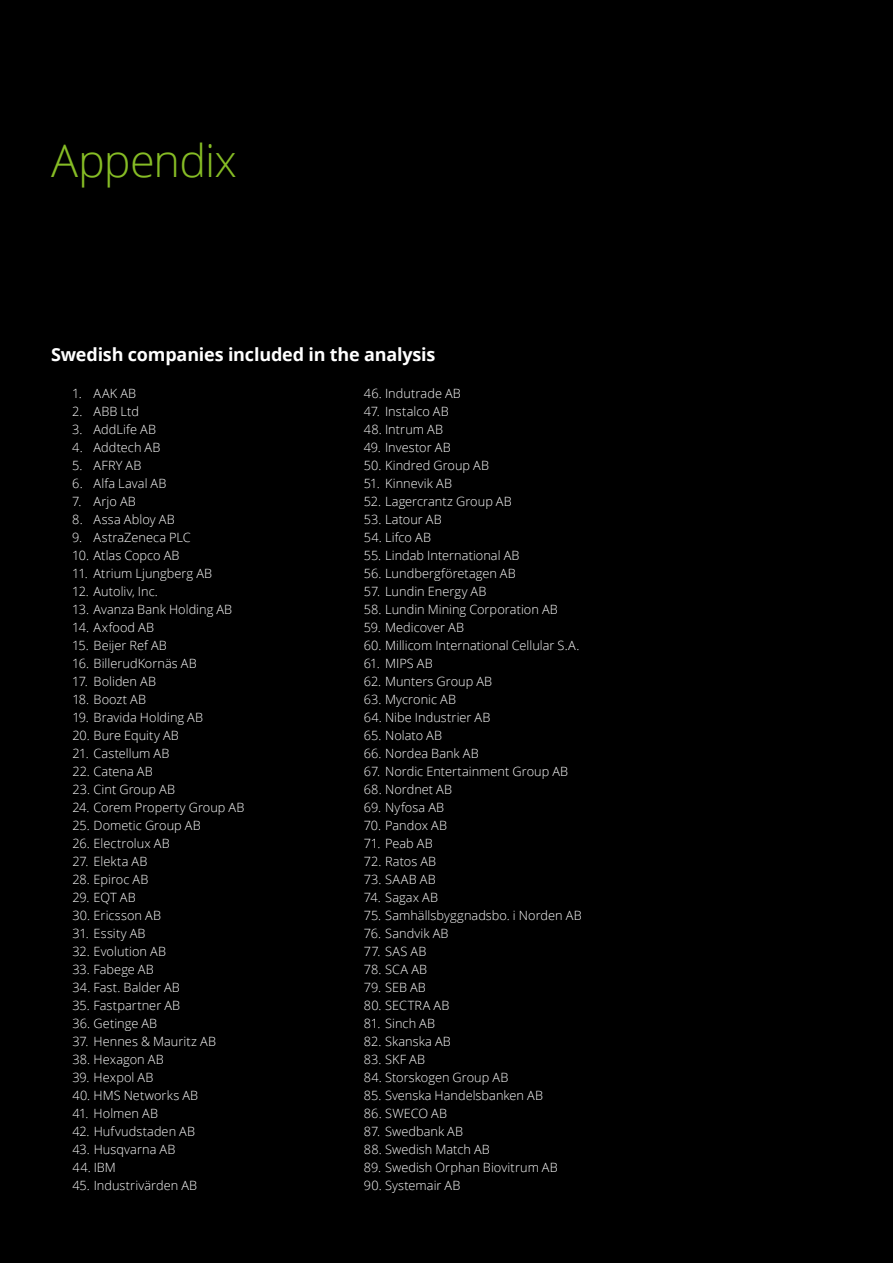
<style>
.page{position:relative;width:893px;height:1263px;background:#000}
.page>*{position:absolute;margin:0;border:0;box-sizing:border-box;transform-origin:0 0}
.t1{font:300 45px "Open Sans";letter-spacing:-.02em;color:#86bc25}
.t2{font:700 18px "Open Sans";letter-spacing:-.01em;color:#fff}
.t3{font:300 12.75px "Open Sans";letter-spacing:.005em;color:#fff}
</style>
<div class="page">
<h1 class="t1" style="left:51px;top:130px;width:187px">Appendix</h1>
<h2 class="t2" style="left:51px;top:341px;width:386px">Swedish companies included in the analysis</h2>
<p class="t3" style="left:72px;top:384px;width:65px">1. AAK AB</p>
<p class="t3" style="left:72px;top:402px;width:68px">2. ABB Ltd</p>
<p class="t3" style="left:72px;top:420px;width:85px">3. AddLife AB</p>
<p class="t3" style="left:72px;top:438px;width:90px">4. Addtech AB</p>
<p class="t3" style="left:72px;top:456px;width:71px">5. AFRY AB</p>
<p class="t3" style="left:72px;top:474px;width:96px">6. Alfa Laval AB</p>
<p class="t3" style="left:72px;top:492px;width:65px">7. Arjo AB</p>
<p class="t3" style="left:72px;top:510px;width:104px">8. Assa Abloy AB</p>
<p class="t3" style="left:72px;top:528px;width:120px">9. AstraZeneca PLC</p>
<p class="t3" style="left:72px;top:546px;width:109px">10. Atlas Copco AB</p>
<p class="t3" style="left:72px;top:564px;width:141px">11. Atrium Ljungberg AB</p>
<p class="t3" style="left:72px;top:582px;width:87px">12. Autoliv, Inc.</p>
<p class="t3" style="left:72px;top:600px;width:161px">13. Avanza Bank Holding AB</p>
<p class="t3" style="left:72px;top:618px;width:83px">14. Axfood AB</p>
<p class="t3" style="left:72px;top:636px;width:96px">15. Beijer Ref AB</p>
<p class="t3" style="left:72px;top:654px;width:126px">16. BillerudKornäs AB</p>
<p class="t3" style="left:72px;top:672px;width:85px">17. Boliden AB</p>
<p class="t3" style="left:72px;top:690px;width:75px">18. Boozt AB</p>
<p class="t3" style="left:72px;top:708px;width:132px">19. Bravida Holding AB</p>
<p class="t3" style="left:72px;top:726px;width:108px">20. Bure Equity AB</p>
<p class="t3" style="left:72px;top:744px;width:99px">21. Castellum AB</p>
<p class="t3" style="left:72px;top:762px;width:82px">22. Catena AB</p>
<p class="t3" style="left:72px;top:780px;width:104px">23. Cint Group AB</p>
<p class="t3" style="left:72px;top:798px;width:174px">24. Corem Property Group AB</p>
<p class="t3" style="left:72px;top:816px;width:130px">25. Dometic Group AB</p>
<p class="t3" style="left:72px;top:834px;width:99px">26. Electrolux AB</p>
<p class="t3" style="left:72px;top:852px;width:77px">27. Elekta AB</p>
<p class="t3" style="left:72px;top:870px;width:78px">28. Epiroc AB</p>
<p class="t3" style="left:72px;top:888px;width:65px">29. EQT AB</p>
<p class="t3" style="left:72px;top:906px;width:90px">30. Ericsson AB</p>
<p class="t3" style="left:72px;top:924px;width:75px">31. Essity AB</p>
<p class="t3" style="left:72px;top:942px;width:95px">32. Evolution AB</p>
<p class="t3" style="left:72px;top:960px;width:83px">33. Fabege AB</p>
<p class="t3" style="left:72px;top:978px;width:109px">34. Fast. Balder AB</p>
<p class="t3" style="left:72px;top:996px;width:109px">35. Fastpartner AB</p>
<p class="t3" style="left:72px;top:1014px;width:86px">36. Getinge AB</p>
<p class="t3" style="left:72px;top:1032px;width:145px">37. Hennes &amp; Mauritz AB</p>
<p class="t3" style="left:72px;top:1050px;width:93px">38. Hexagon AB</p>
<p class="t3" style="left:72px;top:1068px;width:83px">39. Hexpol AB</p>
<p class="t3" style="left:72px;top:1086px;width:127px">40. HMS Networks AB</p>
<p class="t3" style="left:72px;top:1104px;width:87px">41. Holmen AB</p>
<p class="t3" style="left:72px;top:1122px;width:124px">42. Hufvudstaden AB</p>
<p class="t3" style="left:72px;top:1140px;width:104px">43. Husqvarna AB</p>
<p class="t3" style="left:72px;top:1158px;width:45px">44. IBM</p>
<p class="t3" style="left:72px;top:1176px;width:126px">45. Industrivärden AB</p>
<p class="t3" style="left:364px;top:384px;width:99px">46. Indutrade AB</p>
<p class="t3" style="left:364px;top:402px;width:86px">47. Instalco AB</p>
<p class="t3" style="left:364px;top:420px;width:81px">48. Intrum AB</p>
<p class="t3" style="left:364px;top:438px;width:88px">49. Investor AB</p>
<p class="t3" style="left:364px;top:456px;width:127px">50. Kindred Group AB</p>
<p class="t3" style="left:364px;top:474px;width:90px">51. Kinnevik AB</p>
<p class="t3" style="left:364px;top:492px;width:150px">52. Lagercrantz Group AB</p>
<p class="t3" style="left:364px;top:510px;width:79px">53. Latour AB</p>
<p class="t3" style="left:364px;top:528px;width:69px">54. Lifco AB</p>
<p class="t3" style="left:364px;top:546px;width:157px">55. Lindab International AB</p>
<p class="t3" style="left:364px;top:564px;width:154px">56. Lundbergföretagen AB</p>
<p class="t3" style="left:364px;top:582px;width:124px">57. Lundin Energy AB</p>
<p class="t3" style="left:364px;top:600px;width:196px">58. Lundin Mining Corporation AB</p>
<p class="t3" style="left:364px;top:618px;width:102px">59. Medicover AB</p>
<p class="t3" style="left:364px;top:636px;width:217px">60. Millicom International Cellular S.A.</p>
<p class="t3" style="left:364px;top:654px;width:70px">61. MIPS AB</p>
<p class="t3" style="left:364px;top:672px;width:130px">62. Munters Group AB</p>
<p class="t3" style="left:364px;top:690px;width:94px">63. Mycronic AB</p>
<p class="t3" style="left:364px;top:708px;width:128px">64. Nibe Industrier AB</p>
<p class="t3" style="left:364px;top:726px;width:80px">65. Nolato AB</p>
<p class="t3" style="left:364px;top:744px;width:116px">66. Nordea Bank AB</p>
<p class="t3" style="left:364px;top:762px;width:206px">67. Nordic Entertainment Group AB</p>
<p class="t3" style="left:364px;top:780px;width:90px">68. Nordnet AB</p>
<p class="t3" style="left:364px;top:798px;width:82px">69. Nyfosa AB</p>
<p class="t3" style="left:364px;top:816px;width:85px">70. Pandox AB</p>
<p class="t3" style="left:364px;top:834px;width:70px">71. Peab AB</p>
<p class="t3" style="left:364px;top:852px;width:74px">72. Ratos AB</p>
<p class="t3" style="left:364px;top:870px;width:73px">73. SAAB AB</p>
<p class="t3" style="left:364px;top:888px;width:76px">74. Sagax AB</p>
<p class="t3" style="left:364px;top:906px;width:219px">75. Samhällsbyggnadsbo. i Norden AB</p>
<p class="t3" style="left:364px;top:924px;width:86px">76. Sandvik AB</p>
<p class="t3" style="left:364px;top:942px;width:64px">77. SAS AB</p>
<p class="t3" style="left:364px;top:960px;width:65px">78. SCA AB</p>
<p class="t3" style="left:364px;top:978px;width:64px">79. SEB AB</p>
<p class="t3" style="left:364px;top:996px;width:87px">80. SECTRA AB</p>
<p class="t3" style="left:364px;top:1014px;width:73px">81. Sinch AB</p>
<p class="t3" style="left:364px;top:1032px;width:88px">82. Skanska AB</p>
<p class="t3" style="left:364px;top:1050px;width:63px">83. SKF AB</p>
<p class="t3" style="left:364px;top:1068px;width:146px">84. Storskogen Group AB</p>
<p class="t3" style="left:364px;top:1086px;width:181px">85. Svenska Handelsbanken AB</p>
<p class="t3" style="left:364px;top:1104px;width:85px">86. SWECO AB</p>
<p class="t3" style="left:364px;top:1122px;width:101px">87. Swedbank AB</p>
<p class="t3" style="left:364px;top:1140px;width:127px">88. Swedish Match AB</p>
<p class="t3" style="left:364px;top:1158px;width:195px">89. Swedish Orphan Biovitrum AB</p>
<p class="t3" style="left:364px;top:1176px;width:98px">90. Systemair AB</p>
</div>
